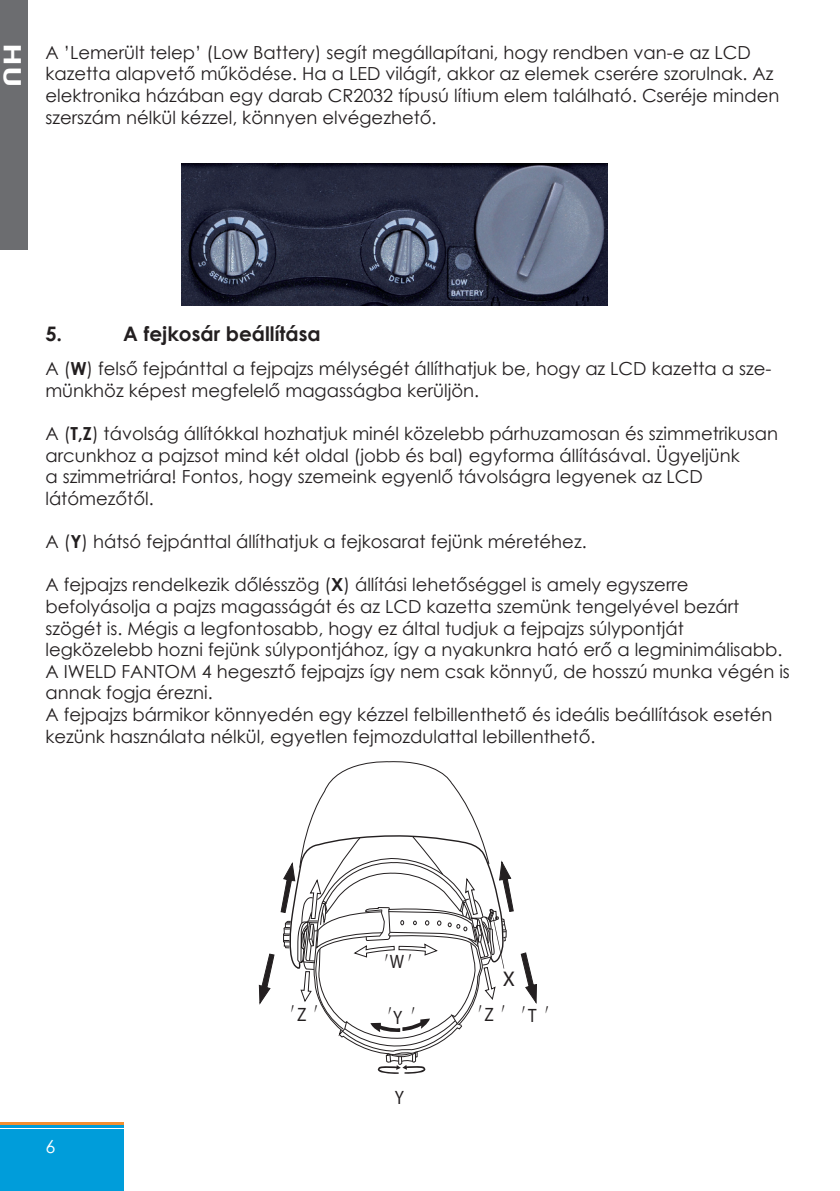
<style>
.page{position:relative;width:840px;height:1191px;background:#fff}
.page>*{position:absolute;margin:0;border:0;box-sizing:border-box;transform-origin:0 0}
.t1{font:700 24px "Century Gothic";color:#fff;scale:1.4 1}
.t2{font:700 21.4px "Arial";color:#231f20}
.t3{font:20.6px "Sim Sun";color:#231f20;scale:.86 1}
.t4{font:700 20px "Century Gothic";color:#231f20}
.t5{font:italic 900 19.4px "Arial";color:#231f20;scale:.87 1}
.t6{font:18px/21.6px "Century Gothic";color:#231f20}
.t7{font:18px "Century Gothic";color:#fff}
.s1{font-weight:700}
.s2{font-family:"Sim Sun";font-weight:400;font-style:normal;font-size:20.6px}
</style>
<div class="page">
<div style="left:0;top:1129px;width:123px;height:62px;background:#009dda"></div>
<hr style="left:0;top:1125px;width:123px;height:2px;background:#009dda">
<hr style="left:0;top:1123px;width:123px;height:2px;background:#f68f30">
<svg style="left:520px;top:952px;width:16px;height:51px"></svg>
<svg style="left:259px;top:953px;width:15px;height:51px"></svg>
<svg style="left:280px;top:761px;width:233px;height:313px"></svg>
<div style="left:0;top:0;width:27px;height:250px;background:#6c6d70"></div>
<img style="left:181px;top:164px;width:426px;height:141px">
<p class="t1" style="left:31px;top:43px;width:33px;rotate:90deg">HU</p>
<p class="t6" style="left:45px;top:41px;width:735px">A ’Lemerült telep’ (Low Battery) segít megállapítani, hogy rendben van-e az LCD kazetta alapvető működése. Ha a LED világít, akkor az elemek cserére szorulnak. Az elektronika házában egy darab CR2032 típusú lítium elem található. Cseréje minden szerszám nélkül kézzel, könnyen elvégezhető.</p>
<p class="t4" style="left:45px;top:319px;width:18px">5.</p>
<p class="t4" style="left:123px;top:319px;width:199px">A fejkosár beállítása</p>
<p class="t6" style="left:45px;top:358px;width:727px">A (<span class="s1">W</span>) felső fejpánttal a fejpajzs mélységét állíthatjuk be, hogy az LCD kazetta a sze&shy;münkhöz képest megfelelő magasságba kerüljön.</p>
<p class="t6" style="left:45px;top:422px;width:733px">A (<span class="s1">T,Z</span>) távolság állítókkal hozhatjuk minél közelebb párhuzamosan és szimmetrikusan arcunkhoz a pajzsot mind két oldal (jobb és bal) egyforma állításával. Ügyeljünk<br>a szimmetriára! Fontos, hogy szemeink egyenlő távolságra legyenek az LCD látómezőtől.</p>
<p class="t6" style="left:45px;top:530px;width:542px">A (<span class="s1">Y</span>) hátsó fejpánttal állíthatjuk a fejkosarat fejünk méretéhez.</p>
<p class="t6" style="left:45px;top:574px;width:745px">A fejpajzs rendelkezik dőlésszög (<span class="s1">X</span>) állítási lehetőséggel is amely egyszerre befolyásolja a pajzs magasságát és az LCD kazetta szemünk tengelyével bezárt szögét is. Mégis a legfontosabb, hogy ez által tudjuk a fejpajzs súlypontját legközelebb hozni fejünk súlypontjához, így a nyakunkra ható erő a legminimálisabb.<br>A IWELD FANTOM 4 hegesztő fejpajzs így nem csak könnyű, de hosszú munka végén is annak fogja érezni.</p>
<p class="t6" style="left:45px;top:703px;width:728px">A fejpajzs bármikor könnyedén egy kézzel felbillenthető és ideális beállítások esetén kezünk használata nélkül, egyetlen fejmozdulattal lebillenthető.</p>
<p class="t7" style="left:45px;top:1133px;width:11px">6</p>
<p class="t3" style="left:382px;top:952px;width:49px">′ ′</p>
<p class="t5" style="left:389px;top:949px;width:18px">W</p>
<p class="t3" style="left:288px;top:1003px;width:49px">′ ′</p>
<p class="t5" style="left:297px;top:1002px;width:12px">Z</p>
<p class="t3" style="left:385px;top:1005px;width:49px">′ ′</p>
<p class="t5" style="left:393px;top:1005px;width:12px">Y</p>
<p class="t5" style="left:394px;top:1085px;width:12px">Y</p>
<p class="t2" style="left:502px;top:966px;width:14px">X</p>
<p class="t3" style="left:475px;top:1003px;width:49px">′ ′</p>
<p class="t5" style="left:484px;top:1003px;width:88px">Z <span class="s2">′</span>T<span class="s2">′</span></p>
</div>
